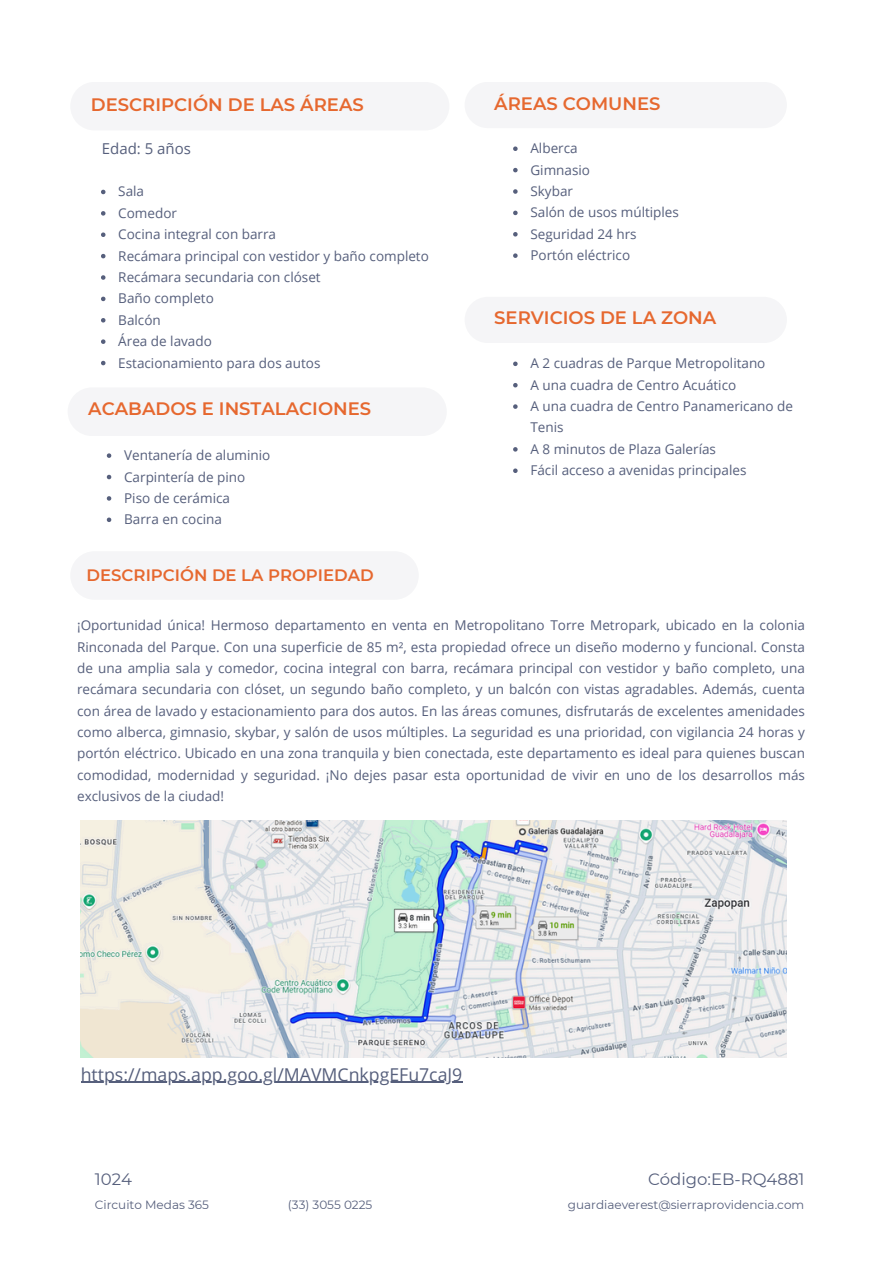
<style>
.page{position:relative;width:894px;height:1264px;background:#fff}
.page>*{position:absolute;margin:0;border:0;box-sizing:border-box;transform-origin:0 0}
.t1{font:600 18px "Montserrat";color:#e6682f}
.t2{font:17.7px "Open Sans";color:#565f7c}
.t3{font:600 16.5px "Montserrat";color:#e6682f}
.t4{font:16.5px "Montserrat";color:#565f7c}
.t5{font:15px "Open Sans";color:#565f7c}
.t6{font:13.5px/21.3px "Open Sans";color:#565f7c;text-align:justify}
.t7{font:12px "Montserrat";color:#565f7c}
</style>
<div class="page">
<img style="left:81px;top:820px;width:705px;height:237px">
<svg style="left:101px;top:190px;width:4px;height:4px"></svg>
<svg style="left:101px;top:211px;width:4px;height:5px"></svg>
<svg style="left:101px;top:232px;width:4px;height:5px"></svg>
<svg style="left:101px;top:254px;width:4px;height:4px"></svg>
<svg style="left:101px;top:275px;width:4px;height:5px"></svg>
<svg style="left:101px;top:297px;width:4px;height:4px"></svg>
<svg style="left:101px;top:318px;width:4px;height:4px"></svg>
<svg style="left:101px;top:339px;width:4px;height:5px"></svg>
<svg style="left:101px;top:361px;width:4px;height:4px"></svg>
<div style="left:464px;top:297px;width:322px;height:46px;background:#f5f5f7;border-radius:23px"></div>
<div style="left:464px;top:82px;width:322px;height:46px;background:#f5f5f7;border-radius:23px"></div>
<hr style="left:81px;top:1081px;width:381px;height:1px;background:#565f7c">
<svg style="left:107px;top:453px;width:4px;height:5px"></svg>
<svg style="left:107px;top:475px;width:4px;height:4px"></svg>
<svg style="left:107px;top:496px;width:4px;height:4px"></svg>
<svg style="left:107px;top:517px;width:4px;height:5px"></svg>
<svg style="left:513px;top:361px;width:4px;height:5px"></svg>
<svg style="left:513px;top:383px;width:4px;height:4px"></svg>
<svg style="left:513px;top:404px;width:4px;height:5px"></svg>
<svg style="left:513px;top:447px;width:4px;height:4px"></svg>
<svg style="left:513px;top:468px;width:4px;height:5px"></svg>
<svg style="left:513px;top:146px;width:4px;height:5px"></svg>
<svg style="left:513px;top:168px;width:4px;height:4px"></svg>
<svg style="left:513px;top:189px;width:4px;height:5px"></svg>
<svg style="left:513px;top:211px;width:4px;height:4px"></svg>
<svg style="left:513px;top:232px;width:4px;height:4px"></svg>
<svg style="left:513px;top:253px;width:4px;height:5px"></svg>
<p class="t1" style="left:91px;top:93px;width:274px">DESCRIPCIÓN DE LAS ÁREAS</p>
<p class="t5" style="left:102px;top:138px;width:91px">Edad: 5 años</p>
<h1 class="t6" style="left:118px;top:180px;width:27px">Sala</h1>
<h1 class="t6" style="left:118px;top:202px;width:60px">Comedor</h1>
<h3 class="t6" style="left:118px;top:223px;width:159px">Cocina integral con barra</h3>
<p class="t6" style="left:118px;top:245px;width:312px">Recámara principal con vestidor y baño completo</p>
<p class="t6" style="left:118px;top:266px;width:204px">Recámara secundaria con clóset</p>
<p class="t6" style="left:118px;top:287px;width:97px">Baño completo</p>
<p class="t6" style="left:118px;top:309px;width:44px">Balcón</p>
<p class="t6" style="left:118px;top:330px;width:95px">Área de lavado</p>
<p class="t6" style="left:118px;top:351px;width:203px">Estacionamiento para dos autos</p>
<p class="t1" style="left:88px;top:397px;width:284px">ACABADOS E INSTALACIONES</p>
<p class="t6" style="left:124px;top:444px;width:148px">Ventanería de aluminio</p>
<h1 class="t6" style="left:124px;top:465px;width:123px">Carpintería de pino</h1>
<p class="t6" style="left:124px;top:487px;width:107px">Piso de cerámica</p>
<p class="t6" style="left:124px;top:508px;width:99px">Barra en cocina</p>
<p class="t1" style="left:494px;top:92px;width:168px">ÁREAS COMUNES</p>
<p class="t6" style="left:530px;top:137px;width:49px">Alberca</p>
<p class="t6" style="left:530px;top:159px;width:61px">Gimnasio</p>
<p class="t6" style="left:530px;top:180px;width:44px">Skybar</p>
<h1 class="t6" style="left:530px;top:201px;width:150px">Salón de usos múltiples</h1>
<p class="t6" style="left:530px;top:223px;width:108px">Seguridad 24 hrs</p>
<p class="t6" style="left:530px;top:244px;width:101px">Portón eléctrico</p>
<p class="t1" style="left:494px;top:307px;width:223px">SERVICIOS DE LA ZONA</p>
<p class="t6" style="left:530px;top:352px;width:236px">A 2 cuadras de Parque Metropolitano</p>
<p class="t6" style="left:530px;top:374px;width:207px">A una cuadra de Centro Acuático</p>
<p class="t6" style="left:530px;top:395px;width:264px">A una cuadra de Centro Panamericano de<br>Tenis</p>
<h1 class="t6" style="left:530px;top:438px;width:187px">A 8 minutos de Plaza Galerías</h1>
<p class="t6" style="left:530px;top:459px;width:217px">Fácil acceso a avenidas principales</p>
<p class="t3" style="left:86px;top:565px;width:289px">DESCRIPCIÓN DE LA PROPIEDAD</p>
<p class="t6" style="left:77px;top:614px;width:729px">¡Oportunidad única! Hermoso departamento en venta en Metropolitano Torre Metropark, ubicado en la colonia Rinconada del Parque. Con una superficie de 85 m², esta propiedad ofrece un diseño moderno y funcional. Consta de una amplia sala y comedor, cocina integral con barra, recámara principal con vestidor y baño completo, una recámara secundaria con clóset, un segundo baño completo, y un balcón con vistas agradables. Además, cuenta con área de lavado y estacionamiento para dos autos. En las áreas comunes, disfrutarás de excelentes amenidades como alberca, gimnasio, skybar, y salón de usos múltiples. La seguridad es una prioridad, con vigilancia 24 horas y portón eléctrico. Ubicado en una zona tranquila y bien conectada, este departamento es ideal para quienes buscan comodidad, modernidad y seguridad. ¡No dejes pasar esta oportunidad de vivir en uno de los desarrollos más exclusivos de la ciudad!</p>
<p class="t2" style="left:81px;top:1061px;width:383px">https://maps.app.goo.gl/MAVMCnkpgEFu7caJ9</p>
<h2 class="t4" style="left:95px;top:1169px;width:39px">1024</h2>
<h2 class="t4" style="left:647px;top:1169px;width:158px">Código:EB-RQ4881</h2>
<p class="t7" style="left:95px;top:1197px;width:116px">Circuito Medas 365</p>
<p class="t7" style="left:288px;top:1197px;width:86px">(33) 3055 0225</p>
<h2 class="t7" style="left:567px;top:1197px;width:238px">guardiaeverest@sierraprovidencia.com</h2>
</div>
